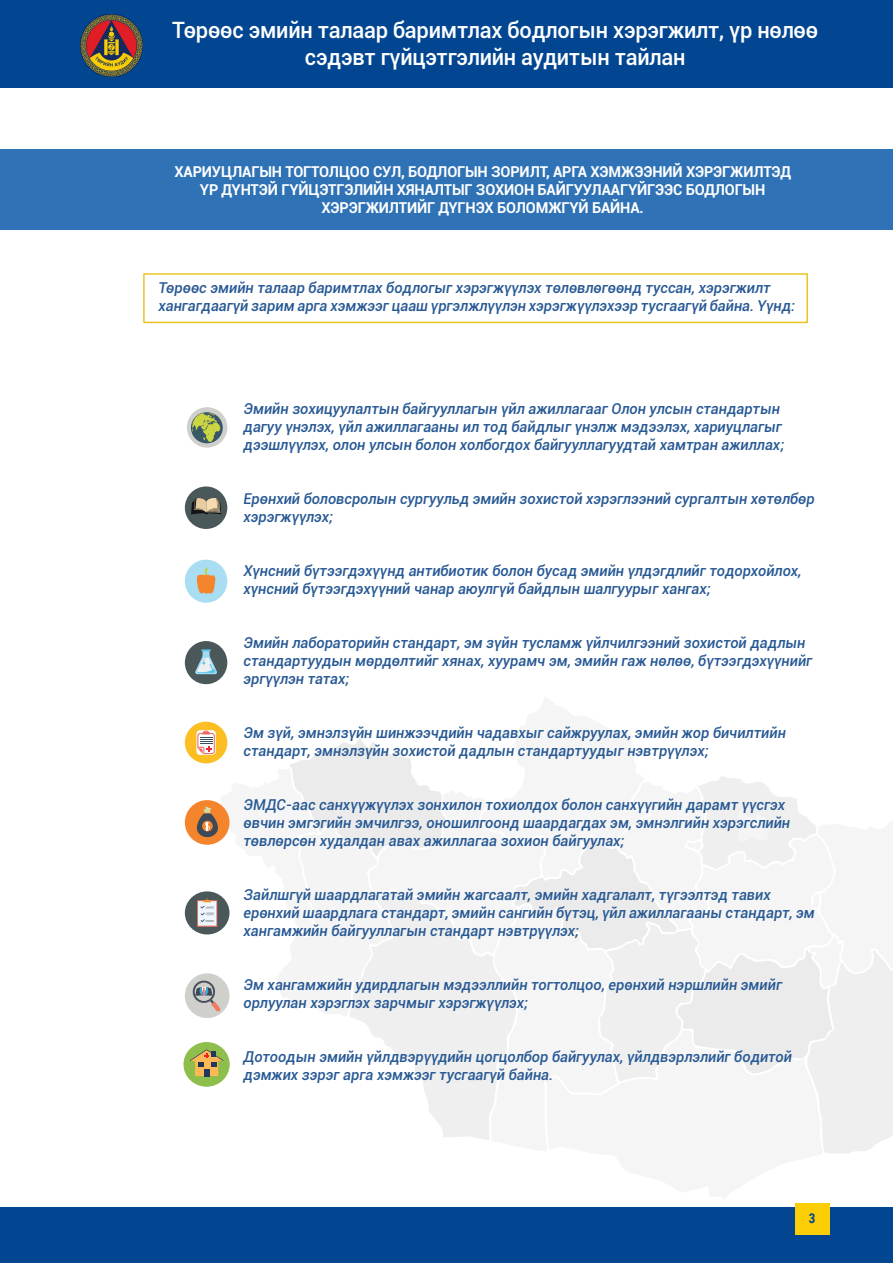
<style>
.page{position:relative;width:893px;height:1263px;background:#fff}
.page>*{position:absolute;margin:0;border:0;box-sizing:border-box;transform-origin:0 0}
.t1{font:500 22.5px/27px "Roboto";letter-spacing:-.01em;color:#fff;text-align:center}
.t2{font:italic 500 15px/18px "Roboto";color:#285994}
.t3{font:700 15px/18px "Roboto";letter-spacing:-.01em;color:#fff;text-align:center}
.t4{font:700 13.5px "Roboto Condensed";color:#024691}
</style>
<div class="page">
<div style="left:1px;top:1208px;width:892px;height:55px;background:#024691"></div>
<div style="left:795px;top:1203px;width:34px;height:32px;background:#fbce07"></div>
<div style="left:0;top:0;width:893px;height:88px;background:#024691"></div>
<img style="left:80px;top:14px;width:62px;height:62px">
<div style="left:187px;top:407px;width:40px;height:41px;background:#ccccc9;border-radius:50%"></div>
<div style="left:0;top:150px;width:893px;height:80px;background:#2f72b5"></div>
<div style="left:143px;top:273px;width:665px;height:50px;border:2px solid #e8bc0c"></div>
<svg style="left:189px;top:411px;width:35px;height:34px"></svg>
<div style="left:185px;top:486px;width:42px;height:43px;background:#4b585a;border-radius:50%"></div>
<svg style="left:191px;top:498px;width:30px;height:16px"></svg>
<div style="left:185px;top:560px;width:42px;height:43px;background:#a3dbf2;border-radius:50%"></div>
<svg style="left:196px;top:568px;width:20px;height:26px"></svg>
<div style="left:185px;top:641px;width:42px;height:43px;background:#4b585a;border-radius:50%"></div>
<svg style="left:195px;top:649px;width:22px;height:25px"></svg>
<div style="left:185px;top:722px;width:42px;height:41px;background:#fcbe22;border-radius:50%"></div>
<svg style="left:185px;top:800px;width:44px;height:45px"></svg>
<svg style="left:185px;top:891px;width:44px;height:43px"></svg>
<div style="left:185px;top:973px;width:44px;height:45px;background:#ccccc9;border-radius:50%"></div>
<svg style="left:183px;top:1042px;width:47px;height:45px"></svg>
<svg style="left:190px;top:721px;width:703px;height:433px"></svg>
<h1 class="t1" style="left:172px;top:16px;width:647px">Төрөөс эмийн талаар баримтлах бодлогын хэрэгжилт, үр нөлөө сэдэвт гүйцэтгэлийн аудитын тайлан</h1>
<p class="t3" style="left:174px;top:162px;width:618px">ХАРИУЦЛАГЫН ТОГТОЛЦОО СУЛ, БОДЛОГЫН ЗОРИЛТ, АРГА ХЭМЖЭЭНИЙ ХЭРЭГЖИЛТЭД<br>ҮР ДҮНТЭЙ ГҮЙЦЭТГЭЛИЙН ХЯНАЛТЫГ ЗОХИОН БАЙГУУЛААГҮЙГЭЭС БОДЛОГЫН<br>ХЭРЭГЖИЛТИЙГ ДҮГНЭХ БОЛОМЖГҮЙ БАЙНА.</p>
<p class="t2" style="left:158px;top:278px;width:638px">Төрөөс эмийн талаар баримтлах бодлогыг хэрэгжүүлэх төлөвлөгөөнд туссан, хэрэгжилт хангагдаагүй зарим арга хэмжээг цааш үргэлжлүүлэн хэрэгжүүлэхээр тусгаагүй байна. Үүнд:</p>
<p class="t2" style="left:244px;top:399px;width:542px">Эмийн зохицуулалтын байгууллагын үйл ажиллагааг Олон улсын стандартын дагуу үнэлэх, үйл ажиллагааны ил тод байдлыг үнэлж мэдээлэх, хариуцлагыг дээшлүүлэх, олон улсын болон холбогдох байгууллагуудтай хамтран ажиллах;</p>
<p class="t2" style="left:244px;top:489px;width:573px">Ерөнхий боловсролын сургуульд эмийн зохистой хэрэглээний сургалтын хөтөлбөр хэрэгжүүлэх;</p>
<p class="t2" style="left:244px;top:561px;width:559px">Хүнсний бүтээгдэхүүнд антибиотик болон бусад эмийн үлдэгдлийг тодорхойлох, хүнсний бүтээгдэхүүний чанар аюулгүй байдлын шалгуурыг хангах;</p>
<p class="t2" style="left:244px;top:633px;width:570px">Эмийн лабораторийн стандарт, эм зүйн тусламж үйлчилгээний зохистой дадлын стандартуудын мөрдөлтийг хянах, хуурамч эм, эмийн гаж нөлөө, бүтээгдэхүүнийг эргүүлэн татах;</p>
<p class="t2" style="left:244px;top:723px;width:544px">Эм зүй, эмнэлзүйн шинжээчдийн чадавхыг сайжруулах, эмийн жор бичилтийн стандарт, эмнэлзүйн зохистой дадлын стандартуудыг нэвтрүүлэх;</p>
<p class="t2" style="left:244px;top:795px;width:548px">ЭМДС-аас санхүүжүүлэх зонхилон тохиолдох болон санхүүгийн дарамт үүсгэх өвчин эмгэгийн эмчилгээ, оношилгоонд шаардагдах эм, эмнэлгийн хэрэгслийн төвлөрсөн худалдан авах ажиллагаа зохион байгуулах;</p>
<p class="t2" style="left:244px;top:885px;width:573px">Зайлшгүй шаардлагатай эмийн жагсаалт, эмийн хадгалалт, түгээлтэд тавих ерөнхий шаардлага стандарт, эмийн сангийн бүтэц, үйл ажиллагааны стандарт, эм хангамжийн байгууллагын стандарт нэвтрүүлэх;</p>
<p class="t2" style="left:244px;top:975px;width:540px">Эм хангамжийн удирдлагын мэдээллийн тогтолцоо, ерөнхий нэршлийн эмийг орлуулан хэрэглэх зарчмыг хэрэгжүүлэх;</p>
<p class="t2" style="left:244px;top:1047px;width:550px">Дотоодын эмийн үйлдвэрүүдийн цогцолбор байгуулах, үйлдвэрлэлийг бодитой дэмжих зэрэг арга хэмжээг тусгаагүй байна.</p>
<p class="t4" style="left:809px;top:1209px;width:8px">3</p>
</div>
